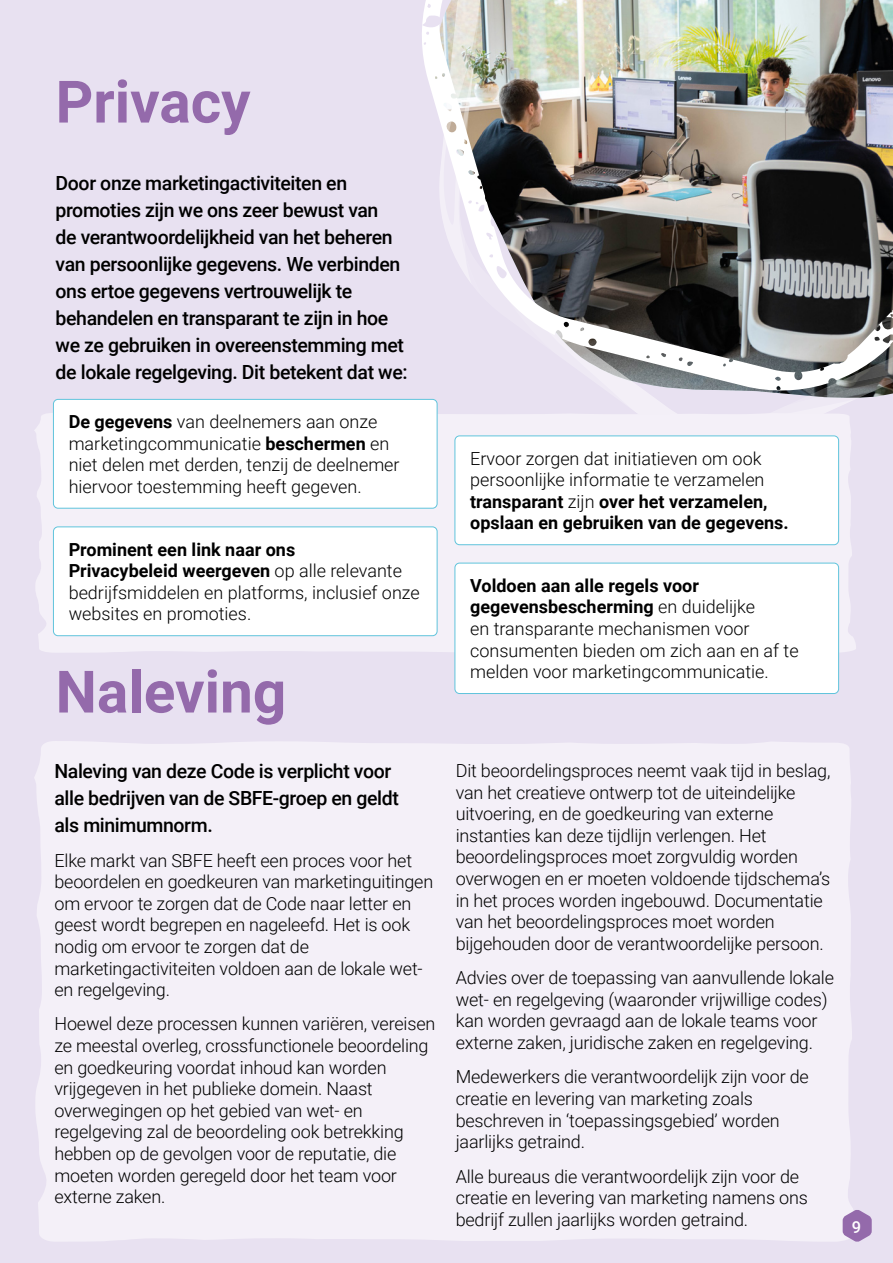
<style>
.page{position:relative;width:893px;height:1263px;background:#e8e1f1}
.page>*{position:absolute;margin:0;border:0;box-sizing:border-box;transform-origin:0 0}
.t1{font:700 58.5px "Roboto";color:#946aab}
.t2{font:500 19.5px/27px "Roboto";letter-spacing:-.02em;color:#000}
.t3{font:300 18px/21.6px "Roboto";letter-spacing:-.01em;color:#000}
.t4{font:500 16.5px "Roboto";color:#fff}
.s1{font-weight:700}
</style>
<div class="page">
<svg style="left:611px;top:390px;width:282px;height:23px"></svg>
<img style="left:422px;top:0;width:471px;height:390px">
<div style="left:34px;top:741px;width:819px;height:500px;background:#f4f0f8"></div>
<svg style="left:34px;top:413px;width:822px;height:240px;fill:#f4f0f8"></svg>
<div style="left:53px;top:399px;width:384px;height:109px;background:#fff;border-radius:5px"></div>
<div style="left:53px;top:399px;width:384px;height:110px;border:1px solid #60c4dc;border-radius:5px"></div>
<div style="left:53px;top:527px;width:384px;height:109px;background:#fff;border-radius:5px"></div>
<div style="left:53px;top:526px;width:384px;height:110px;border:1px solid #60c4dc;border-radius:5px"></div>
<div style="left:455px;top:436px;width:384px;height:109px;background:#fff;border-radius:5px"></div>
<div style="left:455px;top:435px;width:384px;height:110px;border:1px solid #60c4dc;border-radius:5px"></div>
<div style="left:455px;top:563px;width:384px;height:130px;background:#fff;border-radius:5px"></div>
<div style="left:455px;top:563px;width:384px;height:131px;border:1px solid #60c4dc;border-radius:5px"></div>
<svg style="left:843px;top:1209px;width:29px;height:33px"></svg>
<p class="t1" style="left:56px;top:61px;width:196px">Privacy</p>
<p class="t2" style="left:56px;top:169px;width:354px">Door onze marketingactiviteiten en promoties zijn we ons zeer bewust van<br>de verantwoordelijkheid van het beheren van persoonlijke gegevens. We verbinden ons ertoe gegevens vertrouwelijk te behandelen en transparant te zijn in hoe we ze gebruiken in overeenstemming met de lokale regelgeving. Dit betekent dat we:</p>
<p class="t3" style="left:69px;top:410px;width:332px"><span class="s1">De gegevens</span> van deelnemers aan onze marketingcommunicatie <span class="s1">beschermen</span> en niet delen met derden, tenzij de deelnemer hiervoor toestemming heeft gegeven.</p>
<p class="t3" style="left:69px;top:538px;width:353px"><span class="s1">Prominent een link naar ons<br>Privacybeleid weergeven</span> op alle relevante bedrijfsmiddelen en platforms, inclusief onze websites en promoties.</p>
<p class="t1" style="left:56px;top:651px;width:232px">Naleving</p>
<p class="t2" style="left:54px;top:757px;width:346px">Naleving van deze Code is verplicht voor alle bedrijven van de SBFE-groep en geldt als minimumnorm.</p>
<p class="t3" style="left:54px;top:849px;width:380px">Elke markt van SBFE heeft een proces voor het beoordelen en goedkeuren van marketinguitingen om ervoor te zorgen dat de Code naar letter en geest wordt begrepen en nageleefd. Het is ook nodig om ervoor te zorgen dat de marketingactiviteiten voldoen aan de lokale wet&shy;en regelgeving.</p>
<p class="t3" style="left:54px;top:1012px;width:382px">Hoewel deze processen kunnen variëren, vereisen ze meestal overleg, crossfunctionele beoordeling en goedkeuring voordat inhoud kan worden vrijgegeven in het publieke domein. Naast overwegingen op het gebied van wet- en regelgeving zal de beoordeling ook betrekking hebben op de gevolgen voor de reputatie, die moeten worden geregeld door het team voor externe zaken.</p>
<p class="t3" style="left:470px;top:447px;width:320px">Ervoor zorgen dat initiatieven om ook persoonlijke informatie te verzamelen <span class="s1">transparant</span> zijn <span class="s1">over het verzamelen, opslaan en gebruiken van de gegevens.</span></p>
<p class="t3" style="left:470px;top:574px;width:330px"><span class="s1">Voldoen aan alle regels voor gegevensbescherming</span> en duidelijke<br>en transparante mechanismen voor consumenten bieden om zich aan en af te melden voor marketingcommunicatie.</p>
<p class="t3" style="left:456px;top:759px;width:376px">Dit beoordelingsproces neemt vaak tijd in beslag, van het creatieve ontwerp tot de uiteindelijke uitvoering, en de goedkeuring van externe instanties kan deze tijdlijn verlengen. Het beoordelingsproces moet zorgvuldig worden overwogen en er moeten voldoende tijdschema’s in het proces worden ingebouwd. Documentatie van het beoordelingsproces moet worden bijgehouden door de verantwoordelijke persoon.</p>
<p class="t3" style="left:456px;top:966px;width:380px">Advies over de toepassing van aanvullende lokale wet- en regelgeving (waaronder vrijwillige codes) kan worden gevraagd aan de lokale teams voor externe zaken, juridische zaken en regelgeving.</p>
<p class="t3" style="left:456px;top:1065px;width:355px">Medewerkers die verantwoordelijk zijn voor de creatie en levering van marketing zoals beschreven in ‘toepassingsgebied’ worden jaarlijks getraind.</p>
<p class="t3" style="left:456px;top:1165px;width:354px">Alle bureaus die verantwoordelijk zijn voor de creatie en levering van marketing namens ons bedrijf zullen jaarlijks worden getraind.</p>
<p class="t4" style="left:852px;top:1215px;width:11px">9</p>
</div>
